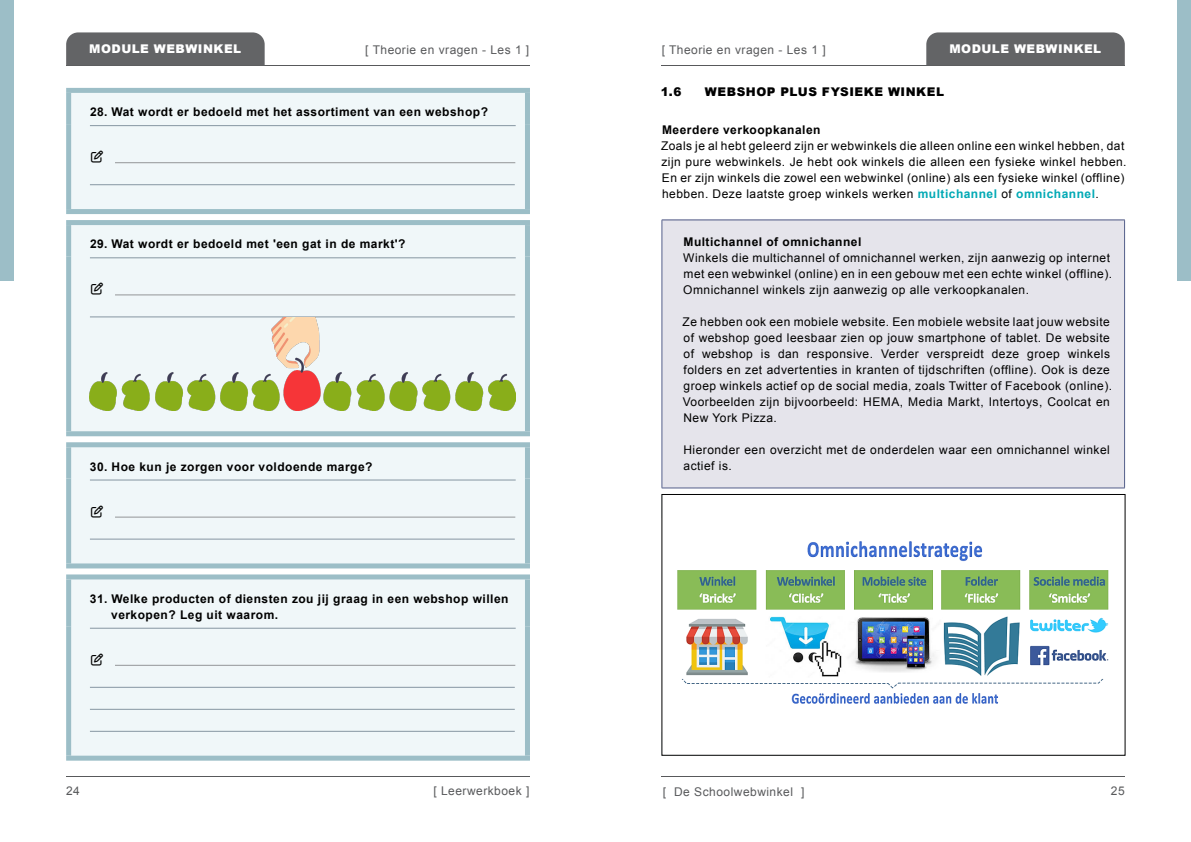
<style>
.page{position:relative;width:1191px;height:842px;background:#fff}
.page>*{position:absolute;margin:0;border:0;box-sizing:border-box;transform-origin:0 0}
.t1{font:12px/16px "Arial";letter-spacing:.04em;color:#000}
.t2{font:700 12px/16px "Arial";letter-spacing:.04em;color:#000}
.t3{font:12px "Arial";letter-spacing:.04em;color:#58595b}
.t4{font:900 12px "Arial";letter-spacing:.04em;color:#fff}
.t5{font:900 12px "Arial";letter-spacing:.045em;color:#000}
.s1{font-weight:700;color:#00a9b5}
</style>
<div class="page">
<hr style="left:66px;top:776px;width:463px;height:1px;background:#58595b">
<hr style="left:661px;top:776px;width:463px;height:1px;background:#58595b">
<hr style="left:661px;top:65px;width:463px;height:1px;background:#58595b">
<hr style="left:66px;top:65px;width:463px;height:1px;background:#58595b">
<div style="left:66px;top:32px;width:199px;height:33px;background:#636466"></div>
<div style="left:926px;top:32px;width:198px;height:33px;background:#636466"></div>
<div style="left:1176px;top:0;width:15px;height:281px;background:#9cbec7"></div>
<div style="left:0;top:0;width:14px;height:281px;background:#9cbec7"></div>
<div style="left:662px;top:220px;width:462px;height:268px;background:#e5e4eb"></div>
<hr style="left:661px;top:220px;width:463px;height:1px;background:#545f8a">
<hr style="left:661px;top:220px;width:1px;height:268px;background:#545f8a">
<hr style="left:1124px;top:220px;width:1px;height:268px;background:#545f8a">
<hr style="left:661px;top:488px;width:463px;height:1px;background:#545f8a">
<img style="left:677px;top:541px;width:432px;height:163px">
<div style="left:661px;top:494px;width:464px;height:261px;border:1px solid #000"></div>
<div style="left:71px;top:93px;width:454px;height:116px;background:#f0f7f9"></div>
<div style="left:66px;top:88px;width:464px;height:5px;background:#9cbec7"></div>
<div style="left:66px;top:93px;width:5px;height:31px;background:#9cbec7"></div>
<div style="left:525px;top:93px;width:5px;height:31px;background:#9cbec7"></div>
<div style="left:66px;top:124px;width:5px;height:85px;background:#9cbec7"></div>
<div style="left:525px;top:124px;width:5px;height:85px;background:#9cbec7"></div>
<div style="left:66px;top:209px;width:464px;height:5px;background:#9cbec7"></div>
<hr style="left:90px;top:125px;width:426px;height:1px;background:#8696a2">
<hr style="left:115px;top:163px;width:400px;height:1px;background:#939598">
<hr style="left:90px;top:185px;width:425px;height:1px;background:#8696a2">
<div style="left:71px;top:225px;width:454px;height:206px;background:#f0f7f9"></div>
<div style="left:66px;top:220px;width:464px;height:5px;background:#9cbec7"></div>
<div style="left:66px;top:225px;width:5px;height:31px;background:#9cbec7"></div>
<div style="left:525px;top:225px;width:5px;height:31px;background:#9cbec7"></div>
<div style="left:66px;top:256px;width:5px;height:175px;background:#9cbec7"></div>
<div style="left:525px;top:256px;width:5px;height:175px;background:#9cbec7"></div>
<div style="left:66px;top:431px;width:464px;height:5px;background:#9cbec7"></div>
<hr style="left:90px;top:258px;width:426px;height:1px;background:#8696a2">
<hr style="left:115px;top:295px;width:400px;height:1px;background:#939598">
<img style="left:90px;top:317px;width:425px;height:94px">
<div style="left:71px;top:447px;width:454px;height:116px;background:#f0f7f9"></div>
<div style="left:66px;top:442px;width:464px;height:5px;background:#9cbec7"></div>
<div style="left:66px;top:447px;width:5px;height:31px;background:#9cbec7"></div>
<div style="left:525px;top:447px;width:5px;height:31px;background:#9cbec7"></div>
<div style="left:66px;top:478px;width:5px;height:85px;background:#9cbec7"></div>
<div style="left:525px;top:478px;width:5px;height:85px;background:#9cbec7"></div>
<div style="left:66px;top:563px;width:464px;height:5px;background:#9cbec7"></div>
<hr style="left:90px;top:480px;width:426px;height:1px;background:#8696a2">
<hr style="left:115px;top:517px;width:400px;height:1px;background:#939598">
<hr style="left:90px;top:539px;width:425px;height:1px;background:#8696a2">
<div style="left:71px;top:579px;width:454px;height:177px;background:#f0f7f9"></div>
<div style="left:66px;top:574px;width:464px;height:5px;background:#9cbec7"></div>
<div style="left:66px;top:579px;width:5px;height:48px;background:#9cbec7"></div>
<div style="left:525px;top:579px;width:5px;height:48px;background:#9cbec7"></div>
<div style="left:66px;top:627px;width:5px;height:129px;background:#9cbec7"></div>
<div style="left:525px;top:627px;width:5px;height:129px;background:#9cbec7"></div>
<div style="left:66px;top:756px;width:464px;height:5px;background:#9cbec7"></div>
<hr style="left:90px;top:628px;width:426px;height:1px;background:#8696a2">
<hr style="left:115px;top:665px;width:400px;height:1px;background:#939598">
<hr style="left:90px;top:687px;width:425px;height:1px;background:#8696a2">
<hr style="left:90px;top:709px;width:425px;height:1px;background:#8696a2">
<hr style="left:90px;top:731px;width:425px;height:1px;background:#8696a2">
<svg style="left:91px;top:151px;width:12px;height:12px"></svg>
<svg style="left:91px;top:283px;width:12px;height:12px"></svg>
<svg style="left:91px;top:505px;width:12px;height:12px"></svg>
<svg style="left:91px;top:653px;width:12px;height:12px"></svg>
<p class="t4" style="left:89px;top:40px;width:153px">MODULE WEBWINKEL</p>
<p class="t4" style="left:949px;top:40px;width:153px">MODULE WEBWINKEL</p>
<p class="t3" style="left:365px;top:42px;width:165px">[ Theorie en vragen - Les 1 ]</p>
<p class="t3" style="left:661px;top:42px;width:165px">[ Theorie en vragen - Les 1 ]</p>
<p class="t2" style="left:90px;top:104px;width:399px">28. Wat wordt er bedoeld met het assortiment van een webshop?</p>
<p class="t2" style="left:90px;top:236px;width:317px">29. Wat wordt er bedoeld met 'een gat in de markt'?</p>
<p class="t2" style="left:90px;top:459px;width:284px">30. Hoe kun je zorgen voor voldoende marge?</p>
<p class="t2" style="left:111px;top:591px;width:399px;text-indent:-21px">31. Welke producten of diensten zou jij graag in een webshop willen verkopen? Leg uit waarom.</p>
<p class="t5" style="left:661px;top:83px;width:22px">1.6</p>
<p class="t5" style="left:705px;top:83px;width:241px">WEBSHOP PLUS FYSIEKE WINKEL</p>
<p class="t2" style="left:662px;top:122px;width:160px">Meerdere verkoopkanalen</p>
<p class="t1" style="left:661px;top:138px;width:467px">Zoals je al hebt geleerd zijn er webwinkels die alleen online een winkel hebben, dat zijn pure webwinkels. Je hebt ook winkels die alleen een fysieke winkel hebben.<br>En er zijn winkels die zowel een webwinkel (online) als een fysieke winkel (offline) hebben. Deze laatste groep winkels werken <span class="s1">multichannel</span> of <span class="s1">omnichannel</span>.</p>
<p class="t2" style="left:683px;top:234px;width:179px">Multichannel of omnichannel</p>
<p class="t1" style="left:683px;top:250px;width:430px">Winkels die multichannel of omnichannel werken, zijn aanwezig op internet met een webwinkel (online) en in een gebouw met een echte winkel (offline).<br>Omnichannel winkels zijn aanwezig op alle verkoopkanalen.</p>
<p class="t1" style="left:682px;top:314px;width:431px">Ze hebben ook een mobiele website. Een mobiele website laat jouw website of webshop goed leesbaar zien op jouw smartphone of tablet. De website of webshop is dan responsive. Verder verspreidt deze groep winkels folders en zet advertenties in kranten of tijdschriften (offline). Ook is deze groep winkels actief op de social media, zoals Twitter of Facebook (online).<br>Voorbeelden zijn bijvoorbeeld: HEMA, Media Markt, Intertoys, Coolcat en New York Pizza.</p>
<p class="t1" style="left:683px;top:442px;width:428px">Hieronder een overzicht met de onderdelen waar een omnichannel winkel actief is.</p>
<p class="t3" style="left:66px;top:783px;width:15px">24</p>
<p class="t3" style="left:1111px;top:783px;width:15px">25</p>
<p class="t3" style="left:433px;top:783px;width:97px">[ Leerwerkboek ]</p>
<p class="t3" style="left:662px;top:784px;width:143px">[ De Schoolwebwinkel ]</p>
</div>
